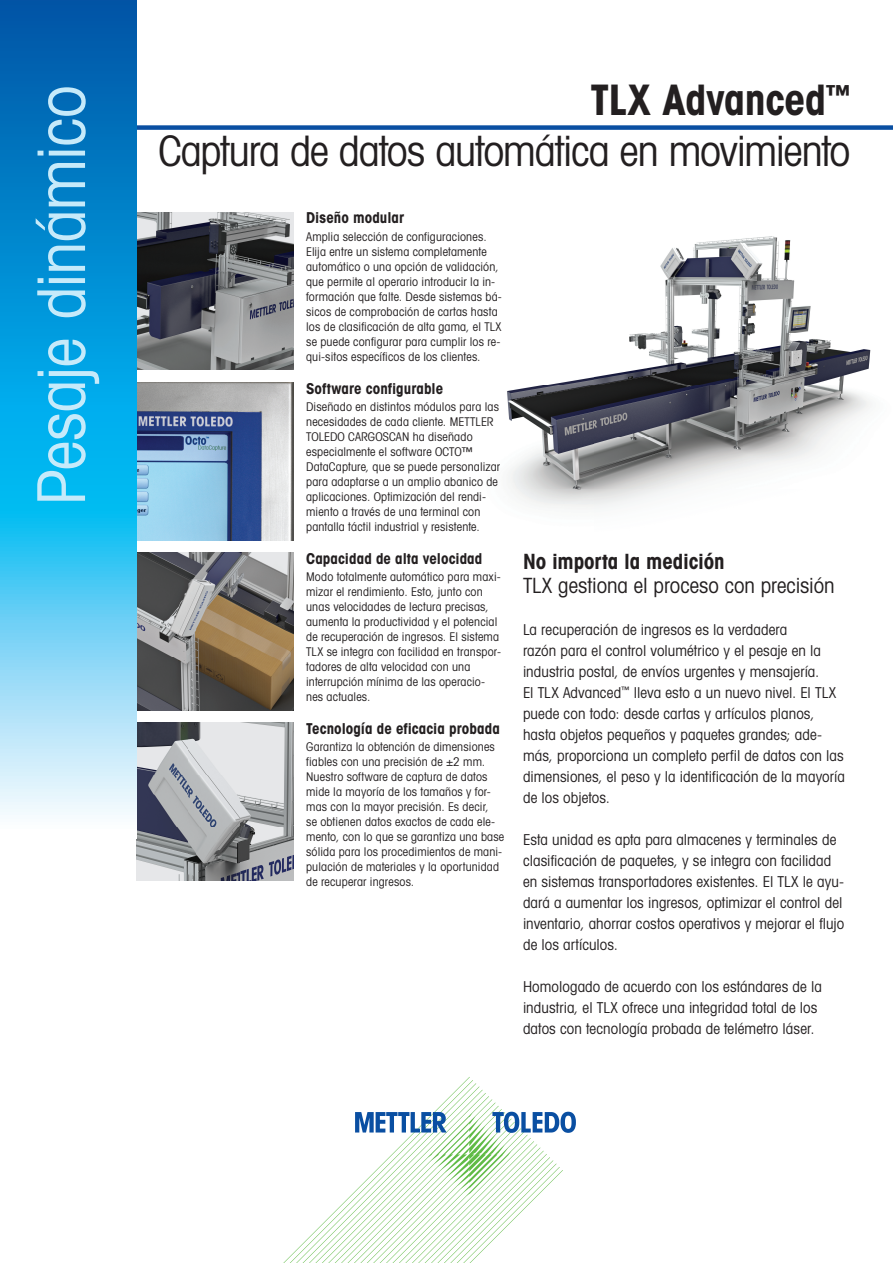
<style>
.page{position:relative;width:893px;height:1263px;background:#fff}
.page>*{position:absolute;margin:0;border:0;box-sizing:border-box;transform-origin:0 0}
.t1{font:66px "Avant Gardefor MT Bk";letter-spacing:-.015em;color:#c6eafa}
.t2{font:42px "Avant Gardefor MT Bk";letter-spacing:-.03em;color:#231f20}
.t3{font:42px "Avant Gardefor MT Bd";letter-spacing:-.01em;color:#231f20}
.t4{font:21px "Avant Gardefor MT Bk";letter-spacing:-.005em;color:#231f20}
.t5{font:21px "Avant Gardefor MT Bd";letter-spacing:-.005em;color:#231f20}
.t6{font:15px/21px "Avant Gardefor MT Bk";letter-spacing:.005em;color:#231f20}
.t7{font:15px "Avant Gardefor MT Bd";letter-spacing:.005em;color:#231f20}
.t8{font:12px/15px "Avant Gardefor MT Bk";letter-spacing:.015em;color:#231f20}
</style>
<div class="page">
<img style="left:507px;top:236px;width:364px;height:273px">
<img style="left:136px;top:383px;width:157px;height:157px">
<img style="left:136px;top:213px;width:157px;height:157px">
<img style="left:136px;top:723px;width:157px;height:157px">
<img style="left:136px;top:553px;width:157px;height:157px">
<div style="left:111px;top:125px;width:782px;height:5px;background:#0a4fa2"></div>
<svg style="left:283px;top:1077px;width:293px;height:186px"></svg>
<svg style="left:0;top:0;width:136px;height:815px;background:#32a7de"></svg>
<h1 class="t1" style="left:21px;top:505px;width:422px;rotate:-90deg">Pesaje dinámico</h1>
<h2 class="t3" style="left:590px;top:73px;width:262px">TLX Advanced<sup>™</sup></h2>
<h2 class="t2" style="left:158px;top:125px;width:693px">Captura de datos automática en movimiento</h2>
<p class="t7" style="left:306px;top:208px;width:99px">Diseño modular</p>
<p class="t8" style="left:306px;top:229px;width:197px">Amplia selección de configuraciones.<br>Elija entre un sistema completamente automático o una opción de validación, que permite al operario introducir la in&shy;formación que falte. Desde sistemas bá&shy;sicos de comprobación de cartas hasta los de clasificación de alta gama, el TLX se puede configurar para cumplir los re&shy;qui-sitos específicos de los clientes.</p>
<p class="t7" style="left:306px;top:379px;width:139px">Software configurable</p>
<p class="t8" style="left:306px;top:399px;width:195px">Diseñado en distintos módulos para las necesidades de cada cliente. METTLER TOLEDO CARGOSCAN ha diseñado especialmente el software OCTO™ DataCapture, que se puede personalizar para adaptarse a un amplio abanico de aplicaciones. Optimización del rendi&shy;miento a través de una terminal con pantalla táctil industrial y resistente.</p>
<p class="t7" style="left:306px;top:549px;width:178px">Capacidad de alta velocidad</p>
<p class="t8" style="left:306px;top:569px;width:196px">Modo totalmente automático para maxi&shy;mizar el rendimiento. Esto, junto con unas velocidades de lectura precisas, aumenta la productividad y el potencial de recuperación de ingresos. El sistema TLX se integra con facilidad en transpor&shy;tadores de alta velocidad con una interrupción mínima de las operacio&shy;nes actuales.</p>
<p class="t7" style="left:306px;top:719px;width:195px">Tecnología de eficacia probada</p>
<p class="t8" style="left:306px;top:739px;width:200px">Garantiza la obtención de dimensiones fiables con una precisión de ±2 mm.<br>Nuestro software de captura de datos mide la mayoría de los tamaños y for&shy;mas con la mayor precisión. Es decir,<br>se obtienen datos exactos de cada ele&shy;mento, con lo que se garantiza una base sólida para los procedimientos de mani&shy;pulación de materiales y la oportunidad de recuperar ingresos.</p>
<h3 class="t5" style="left:523px;top:548px;width:203px">No importa la medición</h3>
<h3 class="t4" style="left:523px;top:572px;width:313px">TLX gestiona el proceso con precisión</h3>
<p class="t6" style="left:523px;top:618px;width:323px">La recuperación de ingresos es la verdadera<br>razón para el control volumétrico y el pesaje en la industria postal, de envíos urgentes y mensajería.<br>El TLX Advanced<sup>™</sup> lleva esto a un nuevo nivel. El TLX puede con todo: desde cartas y artículos planos, hasta objetos pequeños y paquetes grandes; ade&shy;más, proporciona un completo perfil de datos con las dimensiones, el peso y la identificación de la mayoría de los objetos.</p>
<p class="t6" style="left:523px;top:828px;width:323px">Esta unidad es apta para almacenes y terminales de clasificación de paquetes, y se integra con facilidad en sistemas transportadores existentes. El TLX le ayu&shy;dará a aumentar los ingresos, optimizar el control del inventario, ahorrar costos operativos y mejorar el flujo de los artículos.</p>
<p class="t6" style="left:523px;top:975px;width:300px">Homologado de acuerdo con los estándares de la industria, el TLX ofrece una integridad total de los datos con tecnología probada de telémetro láser.</p>
</div>
